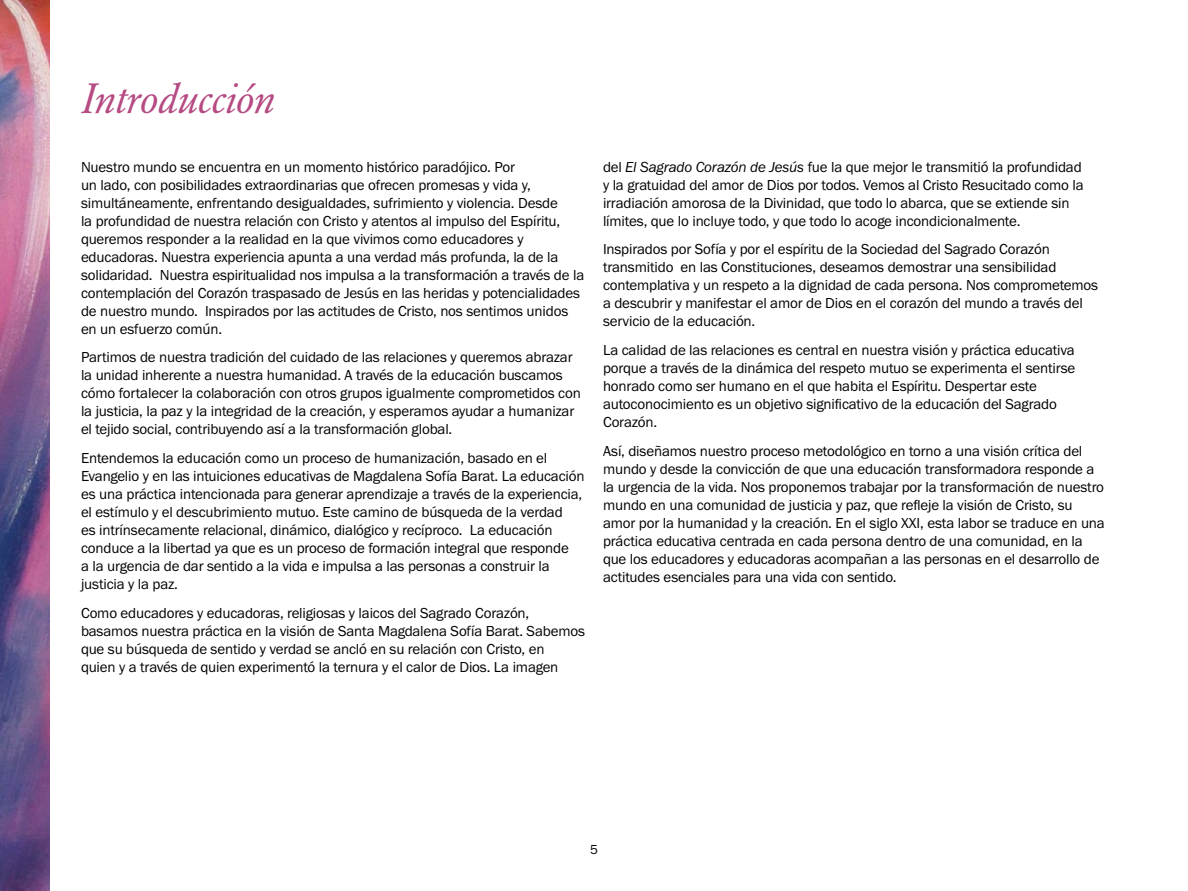
<style>
.page{position:relative;width:1188px;height:891px;background:#fff}
.page>*{position:absolute;margin:0;border:0;box-sizing:border-box;transform-origin:0 0}
.t1{font:italic 42px "Garamond BE";letter-spacing:-.01em;color:#b64b83}
.t2{font:15px/18px "Franklin Gothic URW Boo";letter-spacing:-.01em;color:#000}
.t3{font:13.5px "Franklin Gothic URW Boo";color:#000}
.s1{font-family:"Franklin Gothic URW Boo Ita"}
</style>
<div class="page">
<img style="left:0;top:0;width:49px;height:891px">
<h1 class="t1" style="left:81px;top:74px;width:195px">Introducción</h1>
<p class="t2" style="left:81px;top:157px;width:505px">Nuestro mundo se encuentra en un momento histórico paradójico. Por<br>un lado, con posibilidades extraordinarias que ofrecen promesas y vida y, simultáneamente, enfrentando desigualdades, sufrimiento y violencia. Desde<br>la profundidad de nuestra relación con Cristo y atentos al impulso del Espíritu, queremos responder a la realidad en la que vivimos como educadores y educadoras. Nuestra experiencia apunta a una verdad más profunda, la de la solidaridad. Nuestra espiritualidad nos impulsa a la transformación a través de la contemplación del Corazón traspasado de Jesús en las heridas y potencialidades de nuestro mundo. Inspirados por las actitudes de Cristo, nos sentimos unidos en un esfuerzo común.</p>
<p class="t2" style="left:81px;top:348px;width:501px">Partimos de nuestra tradición del cuidado de las relaciones y queremos abrazar la unidad inherente a nuestra humanidad. A través de la educación buscamos cómo fortalecer la colaboración con otros grupos igualmente comprometidos con la justicia, la paz y la integridad de la creación, y esperamos ayudar a humanizar el tejido social, contribuyendo así a la transformación global.</p>
<p class="t2" style="left:81px;top:449px;width:505px">Entendemos la educación como un proceso de humanización, basado en el Evangelio y en las intuiciones educativas de Magdalena Sofía Barat. La educación es una práctica intencionada para generar aprendizaje a través de la experiencia, el estímulo y el descubrimiento mutuo. Este camino de búsqueda de la verdad<br>es intrínsecamente relacional, dinámico, dialógico y recíproco. La educación conduce a la libertad ya que es un proceso de formación integral que responde<br>a la urgencia de dar sentido a la vida e impulsa a las personas a construir la justicia y la paz.</p>
<p class="t2" style="left:81px;top:604px;width:506px">Como educadores y educadoras, religiosas y laicos del Sagrado Corazón, basamos nuestra práctica en la visión de Santa Magdalena Sofía Barat. Sabemos que su búsqueda de sentido y verdad se ancló en su relación con Cristo, en<br>quien y a través de quien experimentó la ternura y el calor de Dios. La imagen</p>
<p class="t2" style="left:603px;top:157px;width:482px">del <span class="s1">El Sagrado Corazón de Jesús</span> fue la que mejor le transmitió la profundidad y la gratuidad del amor de Dios por todos. Vemos al Cristo Resucitado como la irradiación amorosa de la Divinidad, que todo lo abarca, que se extiende sin límites, que lo incluye todo, y que todo lo acoge incondicionalmente.</p>
<p class="t2" style="left:603px;top:240px;width:497px">Inspirados por Sofía y por el espíritu de la Sociedad del Sagrado Corazón transmitido en las Constituciones, deseamos demostrar una sensibilidad contemplativa y un respeto a la dignidad de cada persona. Nos comprometemos a descubrir y manifestar el amor de Dios en el corazón del mundo a través del servicio de la educación.</p>
<p class="t2" style="left:603px;top:341px;width:474px">La calidad de las relaciones es central en nuestra visión y práctica educativa porque a través de la dinámica del respeto mutuo se experimenta el sentirse honrado como ser humano en el que habita el Espíritu. Despertar este autoconocimiento es un objetivo significativo de la educación del Sagrado Corazón.</p>
<p class="t2" style="left:603px;top:442px;width:503px">Así, diseñamos nuestro proceso metodológico en torno a una visión crítica del mundo y desde la convicción de que una educación transformadora responde a la urgencia de la vida. Nos proponemos trabajar por la transformación de nuestro mundo en una comunidad de justicia y paz, que refleje la visión de Cristo, su amor por la humanidad y la creación. En el siglo XXI, esta labor se traduce en una práctica educativa centrada en cada persona dentro de una comunidad, en la que los educadores y educadoras acompañan a las personas en el desarrollo de actitudes esenciales para una vida con sentido.</p>
<p class="t3" style="left:590px;top:841px;width:9px">5</p>
</div>
